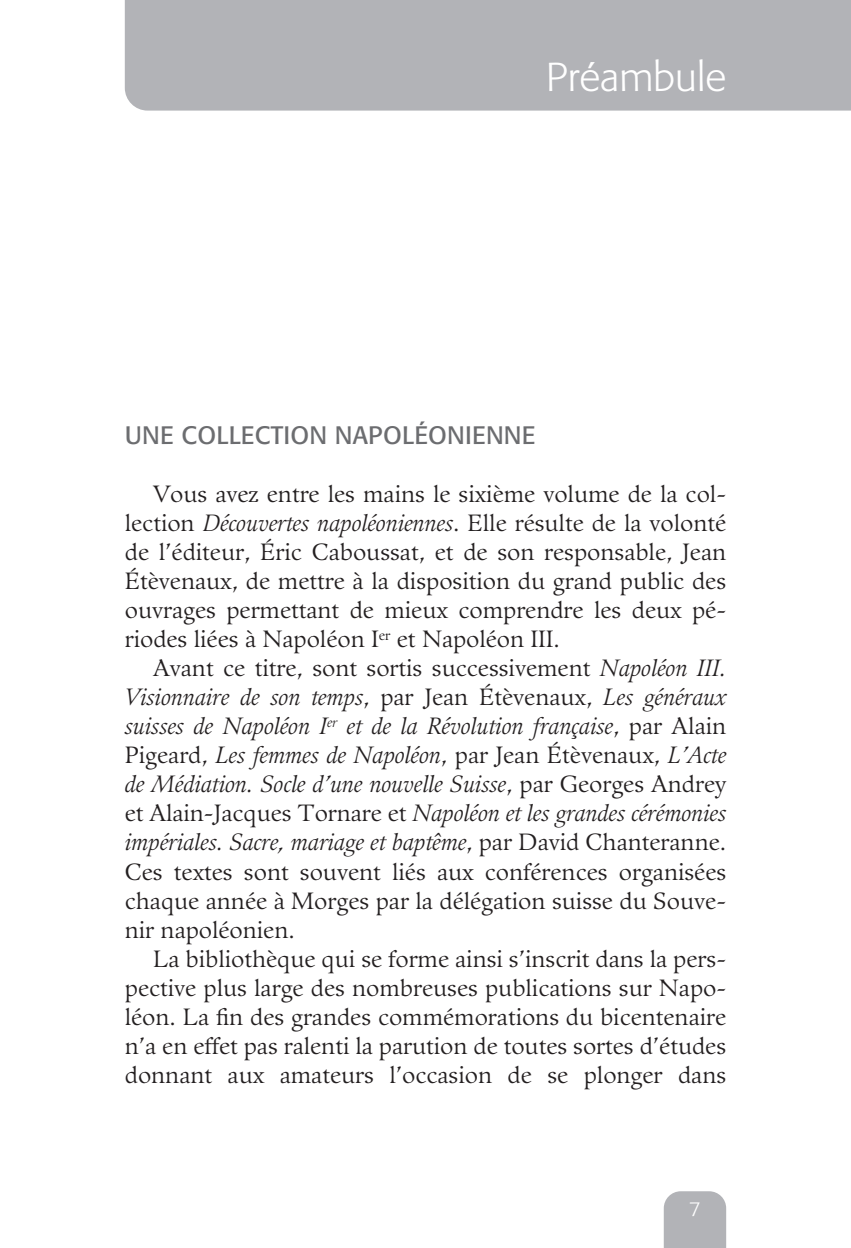
<style>
.page{position:relative;width:851px;height:1248px;background:#fff}
.page>*{position:absolute;margin:0;border:0;box-sizing:border-box;transform-origin:0 0}
.t1{font:300 40px "Formata";color:#fff}
._03_intertitre{font:25px "Formata";letter-spacing:.01em;color:#6c6d70}
.t2{font:23px/29px "Guardi";color:#231f20;text-align:justify}
.t3{font:300 20px "Formata";color:#fff}
.s1{font-style:italic}
</style>
<div class="page">
<div style="left:663px;top:1191px;width:63px;height:56px;background:#b2b3b7"></div>
<div style="left:125px;top:0;width:725px;height:111px;background:#b2b3b7"></div>
<p class="t1" style="left:546px;top:53px;width:182px">Préambule</p>
<p class="_03_intertitre" style="left:125px;top:420px;width:412px">UNE COLLECTION NAPOLÉONIENNE</p>
<p class="t2" style="left:125px;top:480px;width:602px;text-indent:28px">Vous avez entre les mains le sixième volume de la col&shy;lection <span class="s1">Découvertes napoléoniennes</span>. Elle résulte de la volonté de l’éditeur, Éric Caboussat, et de son responsable, Jean Étèvenaux, de mettre à la disposition du grand public des ouvrages permettant de mieux comprendre les deux pé&shy;riodes liées à Napoléon I<sup>er</sup> et Napoléon III.</p>
<p class="t2" style="left:125px;top:654px;width:603px;text-indent:28px">Avant ce titre, sont sortis successivement <span class="s1">Napoléon III.<br>Visionnaire de son temps</span>, par Jean Étèvenaux, <span class="s1">Les généraux suisses de Napoléon I</span><sup>er</sup> <span class="s1">et de la Révolution française</span>, par Alain Pigeard, <span class="s1">Les femmes de Napoléon</span>, par Jean Étèvenaux, <span class="s1">L’Acte de Médiation. Socle d’une nouvelle Suisse</span>, par Georges Andrey et Alain-Jacques Tornare et <span class="s1">Napoléon et les grandes cérémonies impériales. Sacre, mariage et baptême</span>, par David Chanteranne.<br>Ces textes sont souvent liés aux conférences organisées chaque année à Morges par la délégation suisse du Souve&shy;nir napoléonien.</p>
<p class="t2" style="left:125px;top:944px;width:603px;text-indent:28px">La bibliothèque qui se forme ainsi s’inscrit dans la pers&shy;pective plus large des nombreuses publications sur Napo&shy;léon. La fin des grandes commémorations du bicentenaire n’a en effet pas ralenti la parution de toutes sortes d’études donnant aux amateurs l’occasion de se plonger dans</p>
<p class="t3" style="left:689px;top:1196px;width:13px">7</p>
</div>
